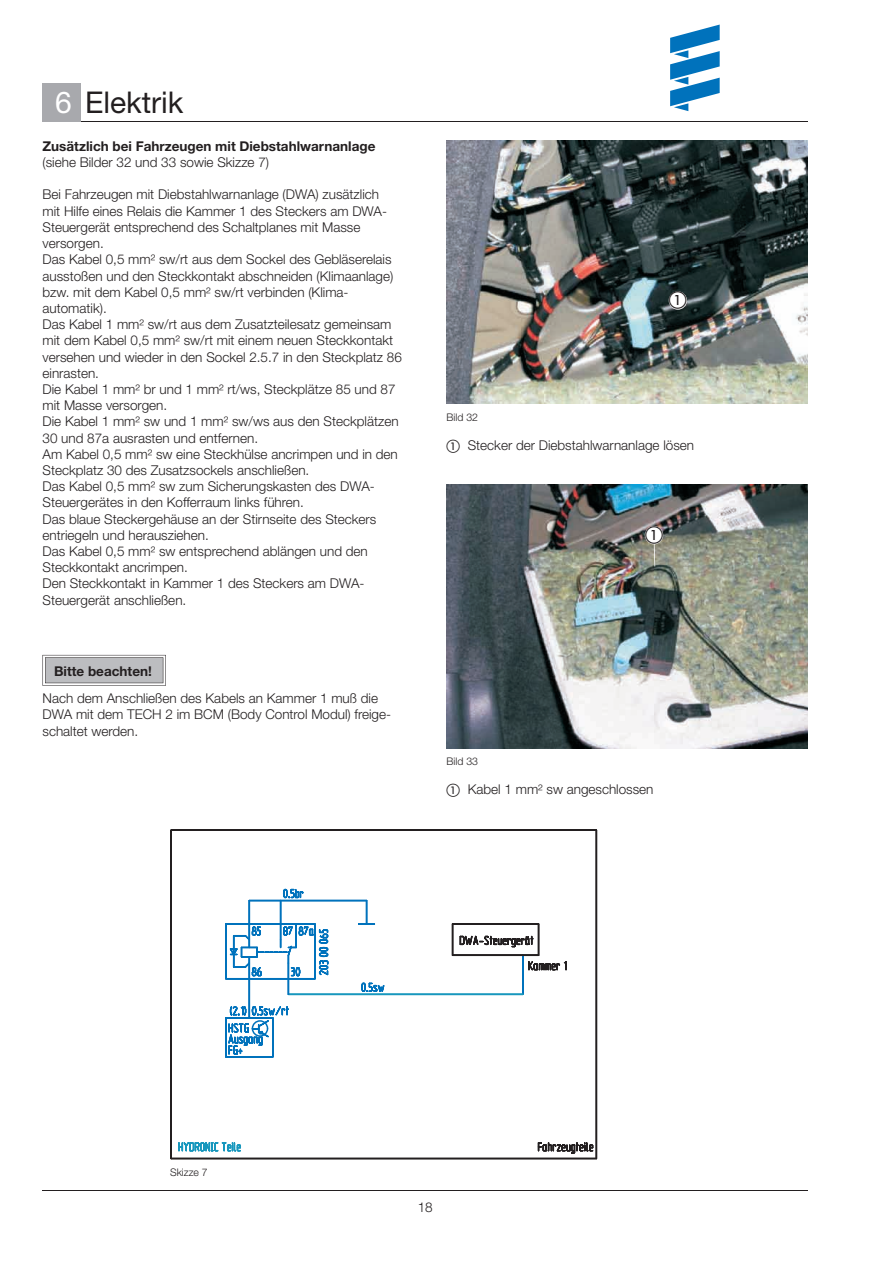
<style>
.page{position:relative;width:893px;height:1263px;background:#fff}
.page>*{position:absolute;margin:0;border:0;box-sizing:border-box;transform-origin:0 0}
.t1{font:30px "Helvetica Neue LT";color:#231f20}
.t2{font:300 13.5px/16.2px "Helvetica Neue LT";color:#231f20}
.t3{font:700 13.5px "Helvetica Neue LT";color:#231f20}
.t4{font:300 10.5px "Helvetica Neue LT";color:#231f20}
.s1{color:#fff}
</style>
<div class="page">
<hr style="left:43px;top:121px;width:765px;height:1px;background:#231f20">
<hr style="left:43px;top:1190px;width:765px;height:1px;background:#231f20">
<div style="left:43px;top:83px;width:38px;height:38px;background:#a8a9ad"></div>
<svg style="left:670px;top:25px;width:50px;height:86px"></svg>
<img style="left:446px;top:140px;width:362px;height:264px">
<img style="left:446px;top:485px;width:362px;height:263px">
<hr style="left:249px;top:979px;width:1px;height:39px;background:#0072bc">
<hr style="left:249px;top:900px;width:118px;height:1px;background:#0072bc">
<svg style="left:359px;top:900px;width:15px;height:25px"></svg>
<hr style="left:522px;top:955px;width:2px;height:39px;background:#0072bc">
<hr style="left:288px;top:993px;width:235px;height:2px;background:#1797bd">
<hr style="left:171px;top:1158px;width:425px;height:1px;background:#231f20">
<hr style="left:170px;top:830px;width:2px;height:328px;background:#231f20">
<hr style="left:171px;top:829px;width:425px;height:2px;background:#231f20">
<hr style="left:596px;top:830px;width:1px;height:328px;background:#231f20">
<hr style="left:453px;top:923px;width:86px;height:2px;background:#231f20">
<hr style="left:538px;top:924px;width:1px;height:31px;background:#231f20">
<hr style="left:453px;top:954px;width:86px;height:2px;background:#231f20">
<hr style="left:452px;top:924px;width:1px;height:31px;background:#231f20">
<svg style="left:538px;top:1142px;width:56px;height:12px"></svg>
<svg style="left:460px;top:935px;width:73px;height:13px"></svg>
<svg style="left:361px;top:982px;width:24px;height:10px"></svg>
<svg style="left:178px;top:1142px;width:63px;height:10px"></svg>
<hr style="left:225px;top:1018px;width:2px;height:39px;background:#0072bc">
<hr style="left:226px;top:1017px;width:47px;height:1px;background:#0072bc">
<hr style="left:272px;top:1018px;width:2px;height:39px;background:#0072bc">
<hr style="left:226px;top:1056px;width:47px;height:2px;background:#0072bc">
<svg style="left:227px;top:1005px;width:61px;height:50px"></svg>
<hr style="left:225px;top:924px;width:2px;height:55px;background:#0072bc">
<hr style="left:226px;top:978px;width:89px;height:1px;background:#0072bc">
<hr style="left:226px;top:923px;width:89px;height:2px;background:#0072bc">
<svg style="left:229px;top:888px;width:101px;height:106px"></svg>
<svg style="left:528px;top:961px;width:39px;height:10px"></svg>
<svg style="left:43px;top:655px;width:123px;height:31px;background:#bbbcbe"></svg>
<svg style="left:669px;top:291px;width:18px;height:18px"></svg>
<svg style="left:645px;top:526px;width:18px;height:40px"></svg>
<h1 class="t1" style="left:55px;top:84px;width:130px"><span class="s1">6</span> Elektrik</h1>
<p class="t3" style="left:43px;top:138px;width:334px">Zusätzlich bei Fahrzeugen mit Diebstahlwarnanlage</p>
<p class="t2" style="left:43px;top:154px;width:228px">(siehe Bilder 32 und 33 sowie Skizze 7)</p>
<p class="t2" style="left:43px;top:186px;width:361px">Bei Fahrzeugen mit Diebstahlwarnanlage (DWA) zusätzlich<br>mit Hilfe eines Relais die Kammer 1 des Steckers am DWA-Steuergerät entsprechend des Schaltplanes mit Masse versorgen.<br>Das Kabel 0,5 mm² sw/rt aus dem Sockel des Gebläserelais ausstoßen und den Steckkontakt abschneiden (Klimaanlage) bzw. mit dem Kabel 0,5 mm² sw/rt verbinden (Klima&shy;automatik).<br>Das Kabel 1 mm² sw/rt aus dem Zusatzteilesatz gemeinsam mit dem Kabel 0,5 mm² sw/rt mit einem neuen Steckkontakt versehen und wieder in den Sockel 2.5.7 in den Steckplatz 86 einrasten.<br>Die Kabel 1 mm² br und 1 mm² rt/ws, Steckplätze 85 und 87 mit Masse versorgen.<br>Die Kabel 1 mm² sw und 1 mm² sw/ws aus den Steckplätzen 30 und 87a ausrasten und entfernen.<br>Am Kabel 0,5 mm² sw eine Steckhülse ancrimpen und in den Steckplatz 30 des Zusatzsockels anschließen.<br>Das Kabel 0,5 mm² sw zum Sicherungskasten des DWA-Steuergerätes in den Kofferraum links führen.<br>Das blaue Steckergehäuse an der Stirnseite des Steckers entriegeln und herausziehen.<br>Das Kabel 0,5 mm² sw entsprechend ablängen und den Steckkontakt ancrimpen.<br>Den Steckkontakt in Kammer 1 des Steckers am DWA-Steuergerät anschließen.</p>
<p class="t3" style="left:54px;top:662px;width:99px">Bitte beachten!</p>
<p class="t2" style="left:43px;top:690px;width:350px">Nach dem Anschließen des Kabels an Kammer 1 muß die<br>DWA mit dem TECH 2 im BCM (Body Control Modul) freige&shy;schaltet werden.</p>
<p class="t4" style="left:446px;top:411px;width:33px">Bild 32</p>
<p class="t2" style="left:468px;top:436px;width:228px">Stecker der Diebstahlwarnanlage lösen</p>
<p class="t4" style="left:446px;top:755px;width:33px">Bild 33</p>
<p class="t2" style="left:468px;top:781px;width:187px">Kabel 1 mm² sw angeschlossen</p>
<p class="t4" style="left:170px;top:1166px;width:39px">Skizze 7</p>
<p class="t2" style="left:418px;top:1198px;width:17px">18</p>
</div>
